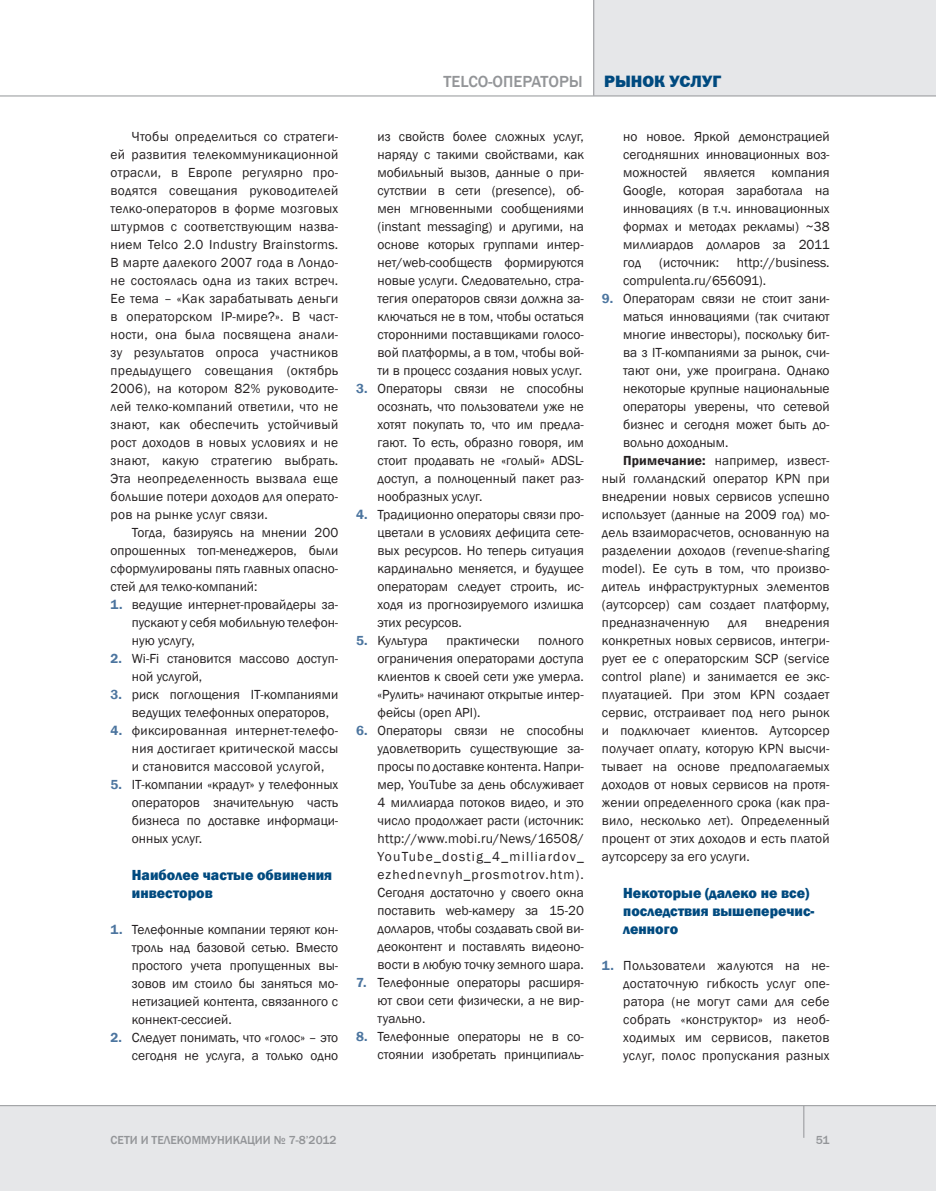
<style>
.page{position:relative;width:936px;height:1191px;background:#fff}
.page>*{position:absolute;margin:0;border:0;box-sizing:border-box;transform-origin:0 0}
.t1{font:500 16.5px "Franklin Gothic";color:#939598}
.t2{font:16.5px "Franklin Gothic Heavy C";color:#004a7f}
.t3{font:800 15px/18px "Franklin Gothic";letter-spacing:.005em;color:#004a7f;scale:.95 1}
.t4{font:13.5px/18px "Franklin Gothic";color:#231f20;text-align:justify}
.t5{font:500 12px "Franklin Gothic";color:#939598}
.s1{font-weight:600;color:#4c759f}
.s2{font-weight:600}
</style>
<div class="page">
<div style="left:0;top:1106px;width:935px;height:85px;background:#e6e7e9"></div>
<div style="left:593px;top:0;width:342px;height:96px;background:#e6e7e9"></div>
<hr style="left:0;top:1105px;width:935px;height:1px;background:#939598">
<hr style="left:0;top:96px;width:935px;height:1px;background:#939598">
<hr style="left:803px;top:1106px;width:1px;height:31px;background:#939598">
<hr style="left:593px;top:0;width:1px;height:95px;background:#939598">
<p class="t4" style="left:111px;top:128px;width:229px;text-indent:21px">Чтобы определиться со стратеги&shy;ей развития телекоммуникационной отрасли, в Европе регулярно про&shy;водятся совещания руководителей телко-операторов в форме мозговых штурмов с соответствующим назва&shy;нием Telco 2.0 Industry Brainstorms.<br>В марте далекого 2007 года в Лондо&shy;не состоялась одна из таких встреч.<br>Ее тема – «Как зарабатывать деньги в операторском IP-мире?». В част&shy;ности, она была посвящена анали&shy;зу результатов опроса участников предыдущего совещания (октябрь 2006), на котором 82% руководите&shy;лей телко-компаний ответили, что не знают, как обеспечить устойчивый рост доходов в новых условиях и не знают, какую стратегию выбрать.<br>Эта неопределенность вызвала еще большие потери доходов для операто&shy;ров на рынке услуг связи.</p>
<p class="t4" style="left:111px;top:524px;width:229px;text-indent:21px">Тогда, базируясь на мнении 200 опрошенных топ-менеджеров, были сформулированы пять главных опасно&shy;стей для телко-компаний:</p>
<p class="t4" style="left:132px;top:596px;width:207px;text-indent:-21px"><span class="s1">1.</span> ведущие интернет-провайдеры за&shy;пускают у себя мобильную телефон&shy;ную услугу,</p>
<p class="t4" style="left:132px;top:650px;width:208px;text-indent:-21px"><span class="s1">2.</span> Wi-Fi становится массово доступ&shy;ной услугой,</p>
<p class="t4" style="left:132px;top:686px;width:208px;text-indent:-21px"><span class="s1">3.</span> риск поглощения ІТ-компаниями ведущих телефонных операторов,</p>
<p class="t4" style="left:132px;top:722px;width:208px;text-indent:-21px"><span class="s1">4.</span> фиксированная интернет-телефо&shy;ния достигает критической массы и становится массовой услугой,</p>
<p class="t4" style="left:132px;top:776px;width:208px;text-indent:-21px"><span class="s1">5.</span> ІТ-компании «крадут» у телефонных операторов значительную часть бизнеса по доставке информаци&shy;онных услуг.</p>
<p class="t3" style="left:132px;top:865px;width:212px">Наиболее частые обвинения инвесторов</p>
<p class="t4" style="left:132px;top:920px;width:208px;text-indent:-21px"><span class="s1">1.</span> Телефонные компании теряют кон&shy;троль над базовой сетью. Вместо простого учета пропущенных вы&shy;зовов им стоило бы заняться мо&shy;нетизацией контента, связанного с коннект-сессией.</p>
<p class="t4" style="left:111px;top:1028px;width:229px;text-align:right"><span class="s1">2.</span> Следует понимать, что «голос» – это сегодня не услуга, а только одно</p>
<p class="t1" style="left:443px;top:71px;width:141px">TELCO-ОПЕРАТОРЫ</p>
<p class="t2" style="left:604px;top:72px;width:119px">рынок услуг</p>
<p class="t4" style="left:377px;top:128px;width:208px">из свойств более сложных услуг, наряду с такими свойствами, как мобильный вызов, данные о при&shy;сутствии в сети (presence), об&shy;мен мгновенными сообщениями (instant messaging) и другими, на основе которых группами интер&shy;нет/web-сообществ формируются новые услуги. Следовательно, стра&shy;тегия операторов связи должна за&shy;ключаться не в том, чтобы остаться сторонними поставщиками голосо&shy;вой платформы, а в том, чтобы вой&shy;ти в процесс создания новых услуг.</p>
<p class="t4" style="left:377px;top:380px;width:208px;text-indent:-21px"><span class="s1">3.</span> Операторы связи не способны осознать, что пользователи уже не хотят покупать то, что им предла&shy;гают. То есть, образно говоря, им стоит продавать не «голый» ADSL&shy;доступ, а полноценный пакет раз&shy;нообразных услуг.</p>
<p class="t4" style="left:377px;top:506px;width:208px;text-indent:-21px"><span class="s1">4.</span> Традиционно операторы связи про&shy;цветали в условиях дефицита сете&shy;вых ресурсов. Но теперь ситуация кардинально меняется, и будущее операторам следует строить, ис&shy;ходя из прогнозируемого излишка этих ресурсов.</p>
<p class="t4" style="left:356px;top:632px;width:73px"><span class="s1">5.</span> Культура</p>
<p class="t4" style="left:446px;top:632px;width:75px">практически</p>
<p class="t4" style="left:377px;top:632px;width:208px;text-indent:160px">полного ограничения операторами доступа клиентов к своей сети уже умерла. «Рулить» начинают открытые интер&shy;фейсы (open API).</p>
<p class="t4" style="left:377px;top:722px;width:208px;text-indent:-21px"><span class="s1">6.</span> Операторы связи не способны удовлетворить существующие за&shy;просы по доставке контента. Напри&shy;мер, YouTube за день обслуживает 4 миллиарда потоков видео, и это число продолжает расти (источник: http://www.mobi.ru/News/16508/ YouTube_dostig_4_milliardov_ ezhednevnyh_prosmotrov.htm).<br>Сегодня достаточно у своего окна поставить web-камеру за 15-20 долларов, чтобы создавать свой ви&shy;деоконтент и поставлять видеоно&shy;вости в любую точку земного шара.</p>
<p class="t4" style="left:377px;top:974px;width:208px;text-indent:-21px"><span class="s1">7.</span> Телефонные операторы расширя&shy;ют свои сети физически, а не вир&shy;туально.</p>
<p class="t4" style="left:356px;top:1028px;width:229px;text-align:right"><span class="s1">8.</span> Телефонные операторы не в со&shy;стоянии изобретать принципиаль-</p>
<p class="t4" style="left:623px;top:128px;width:208px">но новое. Яркой демонстрацией сегодняшних инновационных воз&shy;можностей является компания Google, которая заработала на инновациях (в т.ч. инновационных формах и методах рекламы) ~38 миллиардов долларов за 2011 год</p>
<p class="t4" style="left:623px;top:254px;width:208px;text-indent:114px">http://business. compulenta.ru/656091).</p>
<p class="t4" style="left:602px;top:290px;width:229px"><span class="s1">9.</span> Операторам связи не стоит зани-</p>
<p class="t4" style="left:623px;top:308px;width:208px">маться инновациями (так считают</p>
<p class="t4" style="left:623px;top:326px;width:208px">многие инвесторы), поскольку бит-</p>
<p class="t4" style="left:623px;top:344px;width:208px">ва з ІТ-компаниями за рынок, счи-</p>
<p class="t4" style="left:623px;top:362px;width:208px">тают они, уже проиграна. Однако</p>
<p class="t4" style="left:623px;top:380px;width:208px">некоторые крупные национальные</p>
<p class="t4" style="left:623px;top:398px;width:208px">операторы уверены, что сетевой</p>
<p class="t4" style="left:623px;top:416px;width:208px">бизнес и сегодня может быть до-</p>
<p class="t4" style="left:623px;top:434px;width:107px">вольно доходным.</p>
<p class="t4" style="left:623px;top:452px;width:208px"><span class="s2">Примечание:</span> например, извест-</p>
<p class="t4" style="left:602px;top:470px;width:229px">ный голландский оператор KPN при</p>
<p class="t4" style="left:602px;top:488px;width:229px">внедрении новых сервисов успешно</p>
<p class="t4" style="left:602px;top:506px;width:229px">использует (данные на 2009 год) мо-</p>
<p class="t4" style="left:602px;top:524px;width:229px">дель взаиморасчетов, основанную на</p>
<p class="t4" style="left:602px;top:542px;width:229px">разделении доходов (revenue-sharing</p>
<p class="t4" style="left:602px;top:560px;width:229px">model). Ее суть в том, что произво-</p>
<p class="t4" style="left:602px;top:578px;width:229px">дитель инфраструктурных элементов</p>
<p class="t4" style="left:602px;top:596px;width:229px">(аутсорсер) сам создает платформу,</p>
<p class="t4" style="left:602px;top:614px;width:109px">предназначенную</p>
<p class="t4" style="left:727px;top:614px;width:21px">для</p>
<p class="t4" style="left:659px;top:254px;width:61px">(источник:</p>
<p class="t4" style="left:602px;top:614px;width:229px;text-indent:163px">внедрения конкретных новых сервисов, интегри&shy;рует ее с операторским SCP (service control plane) и занимается ее экс&shy;плуатацией. При этом KPN создает сервис, отстраивает под него рынок и подключает клиентов. Аутсорсер получает оплату, которую KPN высчи&shy;тывает на основе предполагаемых доходов от новых сервисов на протя&shy;жении определенного срока (как пра&shy;вило, несколько лет). Определенный процент от этих доходов и есть платой аутсорсеру за его услуги.</p>
<p class="t3" style="left:623px;top:883px;width:203px">Некоторые (далеко не все) последствия вышеперечис&shy;ленного</p>
<p class="t4" style="left:623px;top:956px;width:208px;text-indent:-21px"><span class="s1">1.</span> Пользователи жалуются на не&shy;достаточную гибкость услуг опе&shy;ратора (не могут сами для себе собрать «конструктор» из необ&shy;ходимых им сервисов, пакетов услуг, полос пропускания разных</p>
<p class="t5" style="left:111px;top:1132px;width:227px">СЕТИ И ТЕЛЕКОММУНИКАЦИИ № 7-8’2012</p>
<p class="t5" style="left:815px;top:1132px;width:15px">51</p>
</div>
